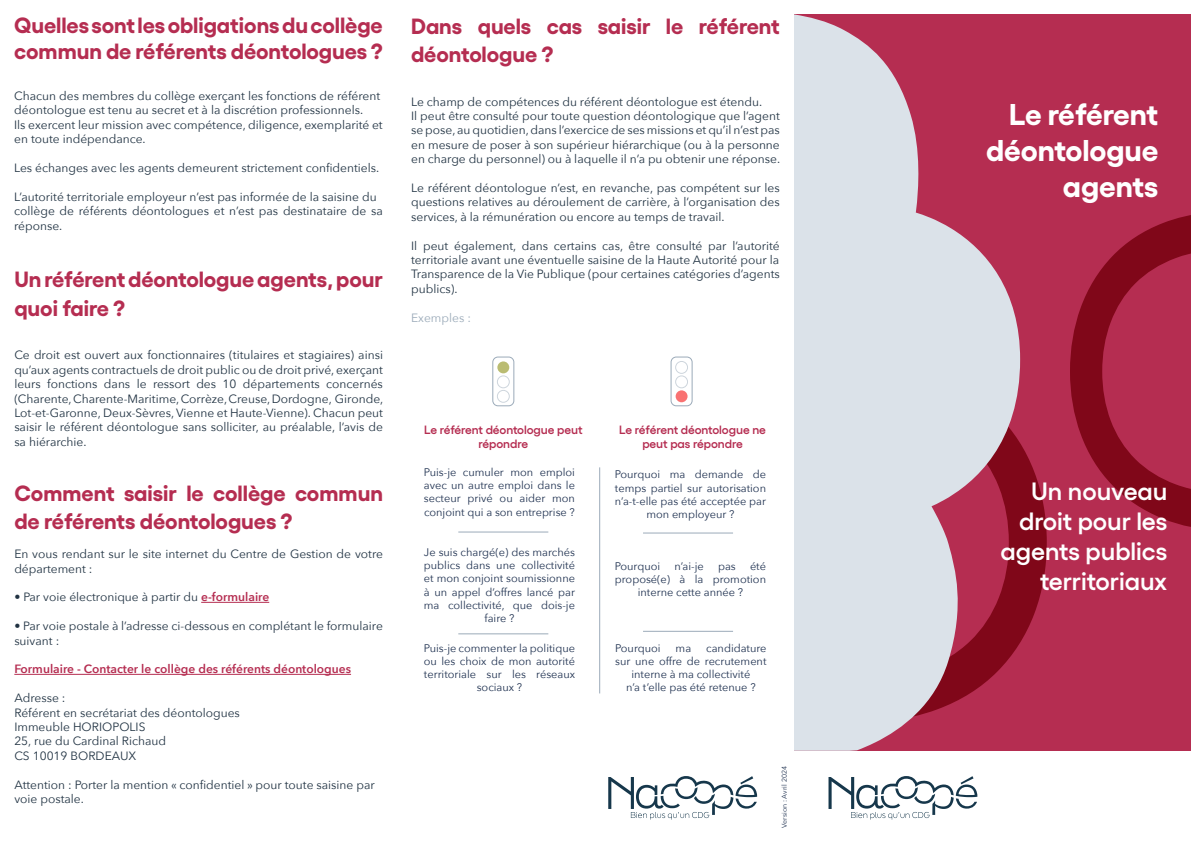
<style>
.page{position:relative;width:1191px;height:842px;background:#fff}
.page>*{position:absolute;margin:0;border:0;box-sizing:border-box;transform-origin:0 0}
.t1{font:700 30px/36px "Gellix";letter-spacing:-.005em;color:#fff;text-align:right}
.t2{font:600 25px/30px "Gellix";color:#fff;text-align:right}
.t3{font:700 22px/28.8px "Gellix";color:#b52d51}
.t4{font:12px/14.4px "Avenir Next";color:#203242}
.t5{font:600 12px/14.4px "Gellix";letter-spacing:-.01em;color:#b52d51;text-align:center}
.t6{font:600 12px "Avenir Next";color:#b52d51}
.t7{font:12px "Avenir Next";color:#9baab9}
.t8{font:11px/13.2px "Avenir Next";color:#203251;text-align:center}
.t9{font:7px "Avenir Next";color:#203251}
.s1{font-weight:600;color:#b52d51}
</style>
<div class="page">
<div style="left:794px;top:14px;width:397px;height:737px;background:#b52d51"></div>
<svg style="left:1020px;top:363px;width:26px;height:280px"></svg>
<svg style="left:794px;top:14px;width:226px;height:737px;fill:#dbe2e9"></svg>
<svg style="left:1070px;top:215px;width:121px;height:312px"></svg>
<svg style="left:828px;top:776px;width:149px;height:44px"></svg>
<hr style="left:201px;top:602px;width:68px;height:1px;background:#b52d51">
<hr style="left:14px;top:674px;width:337px;height:1px;background:#b52d51">
<svg style="left:608px;top:776px;width:149px;height:44px"></svg>
<div style="left:492px;top:357px;width:22px;height:49px;border:1px solid #9baab9;border-radius:5px"></div>
<div style="left:497px;top:361px;width:12px;height:12px;background:#babc72;border-radius:50%"></div>
<div style="left:497px;top:375px;width:13px;height:13px;border:1px solid #9baab9;border-radius:50%"></div>
<div style="left:497px;top:390px;width:13px;height:13px;border:1px solid #9baab9;border-radius:50%"></div>
<div style="left:670px;top:357px;width:22px;height:49px;border:1px solid #9baab9;border-radius:5px"></div>
<div style="left:675px;top:361px;width:13px;height:13px;border:1px solid #9baab9;border-radius:50%"></div>
<div style="left:675px;top:375px;width:13px;height:13px;border:1px solid #9baab9;border-radius:50%"></div>
<div style="left:675px;top:390px;width:12px;height:12px;background:#f97272;border-radius:50%"></div>
<hr style="left:458px;top:531px;width:90px;height:1px;background:#9baab9">
<hr style="left:458px;top:633px;width:90px;height:1px;background:#9baab9">
<hr style="left:643px;top:532px;width:90px;height:1px;background:#9baab9">
<hr style="left:643px;top:631px;width:90px;height:1px;background:#9baab9">
<hr style="left:599px;top:467px;width:1px;height:226px;background:#9baab9">
<p class="t3" style="left:14px;top:9px;width:370px;line-height:26.4px">Quelles sont les obligations du collège commun de référents déontologues ?</p>
<p class="t4" style="left:14px;top:88px;width:367px">Chacun des membres du collège exerçant les fonctions de référent</p>
<p class="t4" style="left:14px;top:103px;width:350px">déontologue est tenu au secret et à la discrétion professionnels.</p>
<p class="t4" style="left:14px;top:117px;width:370px">Ils exercent leur mission avec compétence, diligence, exemplarité et en toute indépendance.</p>
<p class="t4" style="left:14px;top:160px;width:366px">Les échanges avec les agents demeurent strictement confidentiels.</p>
<p class="t4" style="left:14px;top:189px;width:364px">L’autorité territoriale employeur n’est pas informée de la saisine du</p>
<p class="t4" style="left:14px;top:203px;width:370px">collège de référents déontologues et n’est pas destinataire de sa réponse.</p>
<p class="t3" style="left:14px;top:263px;width:370px">Un référent déontologue agents, pour quoi faire ?</p>
<p class="t4" style="left:14px;top:347px;width:370px">Ce droit est ouvert aux fonctionnaires (titulaires et stagiaires) ainsi qu’aux agents contractuels de droit public ou de droit privé, exerçant</p>
<p class="t4" style="left:14px;top:376px;width:370px;text-align:justify">leurs fonctions dans le ressort des 10 départements concernés (Charente, Charente-Maritime, Corrèze, Creuse, Dordogne, Gironde, Lot-et-Garonne, Deux-Sèvres, Vienne et Haute-Vienne). Chacun peut saisir le référent déontologue sans solliciter, au préalable, l’avis de sa hiérarchie.</p>
<p class="t3" style="left:14px;top:476px;width:370px">Comment saisir le collège commun de référents déontologues ?</p>
<p class="t4" style="left:14px;top:546px;width:370px">En vous rendant sur le site internet du Centre de Gestion de votre département :</p>
<p class="t4" style="left:14px;top:589px;width:256px">• Par voie électronique à partir du <span class="s1">e-formulaire</span></p>
<p class="t4" style="left:14px;top:618px;width:370px">• Par voie postale à l’adresse ci-dessous en complétant le formulaire suivant :</p>
<p class="t6" style="left:14px;top:659px;width:338px">Formulaire - Contacter le collège des référents déontologues</p>
<p class="t4" style="left:14px;top:690px;width:53px">Adresse :</p>
<p class="t4" style="left:14px;top:705px;width:227px">Référent en secrétariat des déontologues</p>
<p class="t4" style="left:14px;top:719px;width:133px">Immeuble HORIOPOLIS</p>
<p class="t4" style="left:14px;top:733px;width:153px">25, rue du Cardinal Richaud</p>
<p class="t4" style="left:14px;top:748px;width:123px">CS 10019 BORDEAUX</p>
<p class="t4" style="left:14px;top:777px;width:362px">Attention : Porter la mention « confidentiel » pour toute saisine par</p>
<p class="t4" style="left:14px;top:791px;width:71px">voie postale.</p>
<p class="t3" style="left:411px;top:9px;width:370px">Dans quels cas saisir le référent déontologue ?</p>
<p class="t4" style="left:411px;top:94px;width:352px">Le champ de compétences du référent déontologue est étendu.</p>
<p class="t4" style="left:411px;top:108px;width:370px">Il peut être consulté pour toute question déontologique que l’agent</p>
<p class="t4" style="left:411px;top:123px;width:370px;text-align:justify">se pose, au quotidien, dans l’exercice de ses missions et qu’il n’est pas en mesure de poser à son supérieur hiérarchique (ou à la personne en charge du personnel) ou à laquelle il n’a pu obtenir une réponse.</p>
<p class="t4" style="left:411px;top:180px;width:370px;text-align:justify">Le référent déontologue n’est, en revanche, pas compétent sur les questions relatives au déroulement de carrière, à l’organisation des services, à la rémunération ou encore au temps de travail.</p>
<p class="t4" style="left:411px;top:238px;width:370px">Il peut également, dans certains cas, être consulté par l’autorité territoriale avant une éventuelle saisine de la Haute Autorité pour la</p>
<p class="t4" style="left:411px;top:267px;width:370px">Transparence de la Vie Publique (pour certaines catégories d’agents</p>
<p class="t4" style="left:411px;top:281px;width:48px">publics).</p>
<p class="t7" style="left:411px;top:307px;width:61px">Exemples :</p>
<p class="t5" style="left:424px;top:421px;width:160px">Le référent déontologue peut répondre</p>
<p class="t5" style="left:619px;top:421px;width:148px">Le référent déontologue ne peut pas répondre</p>
<p class="t8" style="left:424px;top:465px;width:153px;text-align:justify">Puis-je cumuler mon emploi avec un autre emploi dans le secteur privé ou aider mon conjoint qui a son entreprise ?</p>
<p class="t8" style="left:424px;top:545px;width:153px">Je suis chargé(e) des marchés publics dans une collectivité et mon conjoint soumissionne à un appel d’offres lancé par ma collectivité, que dois-je faire ?</p>
<p class="t8" style="left:424px;top:641px;width:153px">Puis-je commenter la politique ou les choix de mon autorité territoriale sur les réseaux sociaux ?</p>
<p class="t8" style="left:615px;top:467px;width:153px">Pourquoi ma demande de temps partiel sur autorisation n’a-t-elle pas été acceptée par mon employeur ?</p>
<p class="t8" style="left:615px;top:559px;width:47px">Pourquoi</p>
<p class="t8" style="left:674px;top:559px;width:31px">n’ai-je</p>
<p class="t8" style="left:718px;top:559px;width:19px">pas</p>
<p class="t8" style="left:750px;top:559px;width:18px">été</p>
<p class="t8" style="left:615px;top:572px;width:153px">proposé(e) à la promotion</p>
<p class="t8" style="left:638px;top:585px;width:107px">interne cette année ?</p>
<p class="t8" style="left:615px;top:641px;width:47px">Pourquoi</p>
<p class="t8" style="left:675px;top:641px;width:17px">ma</p>
<p class="t8" style="left:706px;top:641px;width:62px">candidature</p>
<p class="t8" style="left:615px;top:654px;width:153px">sur une offre de recrutement</p>
<p class="t8" style="left:631px;top:667px;width:120px">interne à ma collectivité</p>
<p class="t8" style="left:626px;top:680px;width:131px">n’a t’elle pas été retenue ?</p>
<p class="t9" style="left:778px;top:828px;width:63px;rotate:-90deg">Version : Avril 2024</p>
<p class="t1" style="left:986px;top:93px;width:174px">Le référent déontologue agents</p>
<p class="t2" style="left:1000px;top:473px;width:168px">Un nouveau droit pour les agents publics territoriaux</p>
</div>
